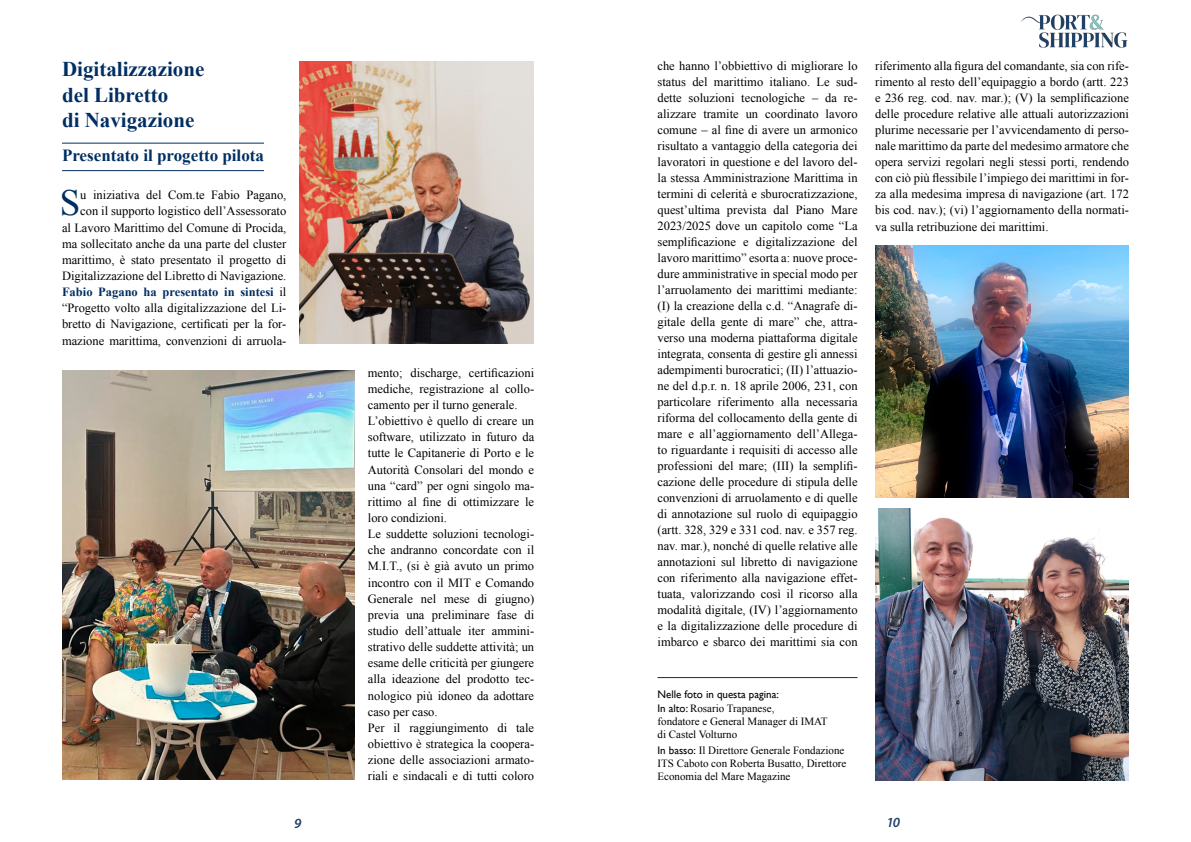
<style>
.page{position:relative;width:1191px;height:842px;background:#fff}
.page>*{position:absolute;margin:0;border:0;box-sizing:border-box;transform-origin:0 0}
.t1{font:37px "Times New Roman";color:#002e62}
.t2{font:700 21px/25.3px "Times New Roman";color:#002e62}
.t3{font:700 17px "Times New Roman";color:#002e62}
.t4{font:italic 600 14px "Myriad Pro";color:#204168}
.t5{font:12.5px/16px "Times New Roman";color:#000;text-align:justify}
.t6{font:11px/13.2px "Times New Roman";color:#000}
.t7{font:11px "Gill Sans";color:#000}
.s1{font-weight:700;color:#002e62}
.s2{font-family:"Gill Sans"}
</style>
<div class="page">
<hr style="left:62px;top:143px;width:202px;height:1px;background:#002e62">
<hr style="left:62px;top:170px;width:202px;height:1px;background:#002e62">
<img style="left:299px;top:62px;width:234px;height:281px">
<img style="left:62px;top:370px;width:293px;height:410px">
<img style="left:875px;top:508px;width:254px;height:272px">
<img style="left:875px;top:245px;width:254px;height:252px">
<hr style="left:657px;top:677px;width:200px;height:1px;background:#002e62">
<img style="left:1021px;top:14px;width:107px;height:34px">
<h2 class="t2" style="left:62px;top:56px;width:144px">Digitalizzazione del Libretto<br>di Navigazione</h2>
<h3 class="t3" style="left:62px;top:144px;width:203px">Presentato il progetto pilota</h3>
<h1 class="t1" style="left:60px;top:178px;width:22px">S</h1>
<p class="t5" style="left:62px;top:187px;width:226px;text-align:right">u iniziativa del Com.te Fabio Pagano, con il supporto logistico dell’Assessorato<br>al Lavoro Marittimo del Comune di Procida, ma sollecitato anche da una parte del cluster marittimo, è stato presentato il progetto di Digitalizzazione del Libretto di Navigazione.<br><span class="s1">Fabio Pagano ha presentato in sintesi</span> il “Progetto volto alla digitalizzazione del Li&shy;bretto di Navigazione, certificati per la for&shy;mazione marittima, convenzioni di arruola-</p>
<p class="t4" style="left:294px;top:814px;width:9px">9</p>
<p class="t5" style="left:368px;top:364px;width:168px;text-align:left">mento; discharge, certificazioni mediche, registrazione al collo&shy;camento per il turno generale.<br>L’obiettivo è quello di creare un software, utilizzato in futuro da tutte le Capitanerie di Porto e le<br>Autorità Consolari del mondo e una “card” per ogni singolo ma&shy;rittimo al fine di ottimizzare le loro condizioni.<br>Le suddette soluzioni tecnologi&shy;che andranno concordate con il<br>M.I.T., (si è già avuto un primo incontro con il MIT e Comando<br>Generale nel mese di giugno) previa una preliminare fase di studio dell’attuale iter ammini&shy;strativo delle suddette attività; un esame delle criticità per giungere alla ideazione del prodotto tec&shy;nologico più idoneo da adottare caso per caso.<br>Per il raggiungimento di tale obiettivo è strategica la coopera&shy;zione delle associazioni armato&shy;riali e sindacali e di tutti coloro</p>
<p class="t5" style="left:657px;top:58px;width:202px">che hanno l’obbiettivo di migliorare lo status del marittimo italiano. Le sud&shy;dette soluzioni tecnologiche – da re&shy;alizzare tramite un coordinato lavoro comune – al fine di avere un armonico risultato a vantaggio della categoria dei lavoratori in questione e del lavoro del&shy;la stessa Amministrazione Marittima in termini di celerità e sburocratizzazione, quest’ultima prevista dal Piano Mare 2023/2025 dove un capitolo come “La semplificazione e digitalizzazione del lavoro marittimo” esorta a: nuove proce&shy;dure amministrative in special modo per l’arruolamento dei marittimi mediante: (i) la creazione della c.d. “Anagrafe di&shy;gitale della gente di mare” che, attra&shy;verso una moderna piattaforma digitale integrata, consenta di gestire gli annessi adempimenti burocratici; (ii) l’attuazio&shy;ne del d.p.r. n. 18 aprile 2006, 231, con particolare riferimento alla necessaria riforma del collocamento della gente di mare e all’aggiornamento dell’Allega&shy;to riguardante i requisiti di accesso alle professioni del mare; (iii) la semplifi&shy;cazione delle procedure di stipula delle convenzioni di arruolamento e di quelle di annotazione sul ruolo di equipaggio (artt. 328, 329 e 331 cod. nav. e 357 reg. nav. mar.), nonché di quelle relative alle annotazioni sul libretto di navigazione con riferimento alla navigazione effet&shy;tuata, valorizzando così il ricorso alla modalità digitale, (iv) l’aggiornamento e la digitalizzazione delle procedure di imbarco e sbarco dei marittimi sia con</p>
<p class="t5" style="left:875px;top:58px;width:255px">riferimento alla figura del comandante, sia con rife&shy;rimento al resto dell’equipaggio a bordo (artt. 223 e 236 reg. cod. nav. mar.); (v) la semplificazione delle procedure relative alle attuali autorizzazioni plurime necessarie per l’avvicendamento di perso&shy;nale marittimo da parte del medesimo armatore che opera servizi regolari negli stessi porti, rendendo con ciò più flessibile l’impiego dei marittimi in for&shy;za alla medesima impresa di navigazione (art. 172 bis cod. nav.); (vi) l’aggiornamento della normati&shy;va sulla retribuzione dei marittimi.</p>
<p class="t7" style="left:657px;top:688px;width:123px">Nelle foto in questa pagina:</p>
<p class="t6" style="left:657px;top:701px;width:172px"><span class="s2">In alto:</span> Rosario Trapanese,<br>fondatore e General Manager di IMAT di Castel Volturno</p>
<p class="t6" style="left:657px;top:743px;width:190px"><span class="s2">In basso:</span> Il Direttore Generale Fondazione<br>ITS Caboto con Roberta Busatto, Direttore<br>Economia del Mare Magazine</p>
<p class="t4" style="left:886px;top:814px;width:15px">10</p>
</div>
